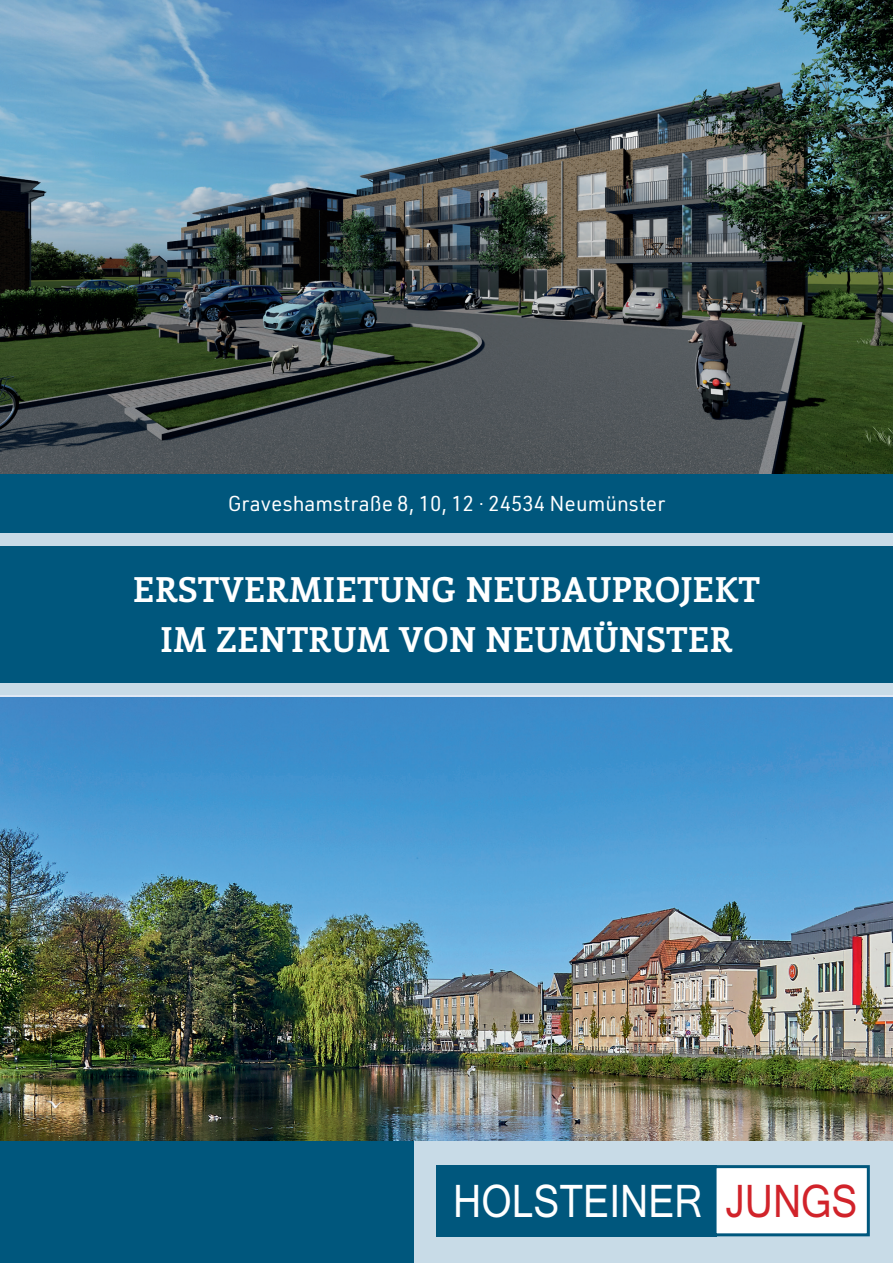
<style>
.page{position:relative;width:893px;height:1263px;background:#fff}
.page>*{position:absolute;margin:0;border:0;box-sizing:border-box;transform-origin:0 0}
.t1{font:44.85px "Microsoft Sans Serif";color:#fff;scale:.87 1}
.t2{font:700 34.5px/49.5px "Enriqueta";color:#fff;text-align:center}
.t3{font:21px "URWDIN";color:#fff}
.s1{color:#d1232a}
</style>
<div class="page">
<div style="left:0;top:1141px;width:893px;height:122px;background:#00577d"></div>
<img style="left:0;top:0;width:893px;height:474px">
<div style="left:415px;top:1141px;width:478px;height:122px;background:#c8dbe7"></div>
<div style="left:436px;top:1165px;width:281px;height:71px;background:#00577d"></div>
<div style="left:715px;top:1166px;width:153px;height:69px;background:#fff"></div>
<div style="left:713px;top:1165px;width:157px;height:71px;border:3px solid #00577d"></div>
<div style="left:0;top:474px;width:893px;height:222px;background:#00577d"></div>
<img style="left:0;top:696px;width:893px;height:445px">
<div style="left:0;top:683px;width:893px;height:13px;background:#c8dbe7"></div>
<div style="left:0;top:533px;width:893px;height:13px;background:#c8dbe7"></div>
<p class="t3" style="left:228px;top:489px;width:439px">Graveshamstraße 8, 10, 12 . 24534 Neumünster</p>
<p class="t2" style="left:133px;top:563px;width:628px">ERSTVERMIETUNG NEUBAUPROJEKT<br>IM ZENTRUM VON NEUMÜNSTER</p>
<p class="t1" style="left:453px;top:1171px;width:466px">HOLSTEINER <span class="s1">JUNGS</span></p>
</div>
